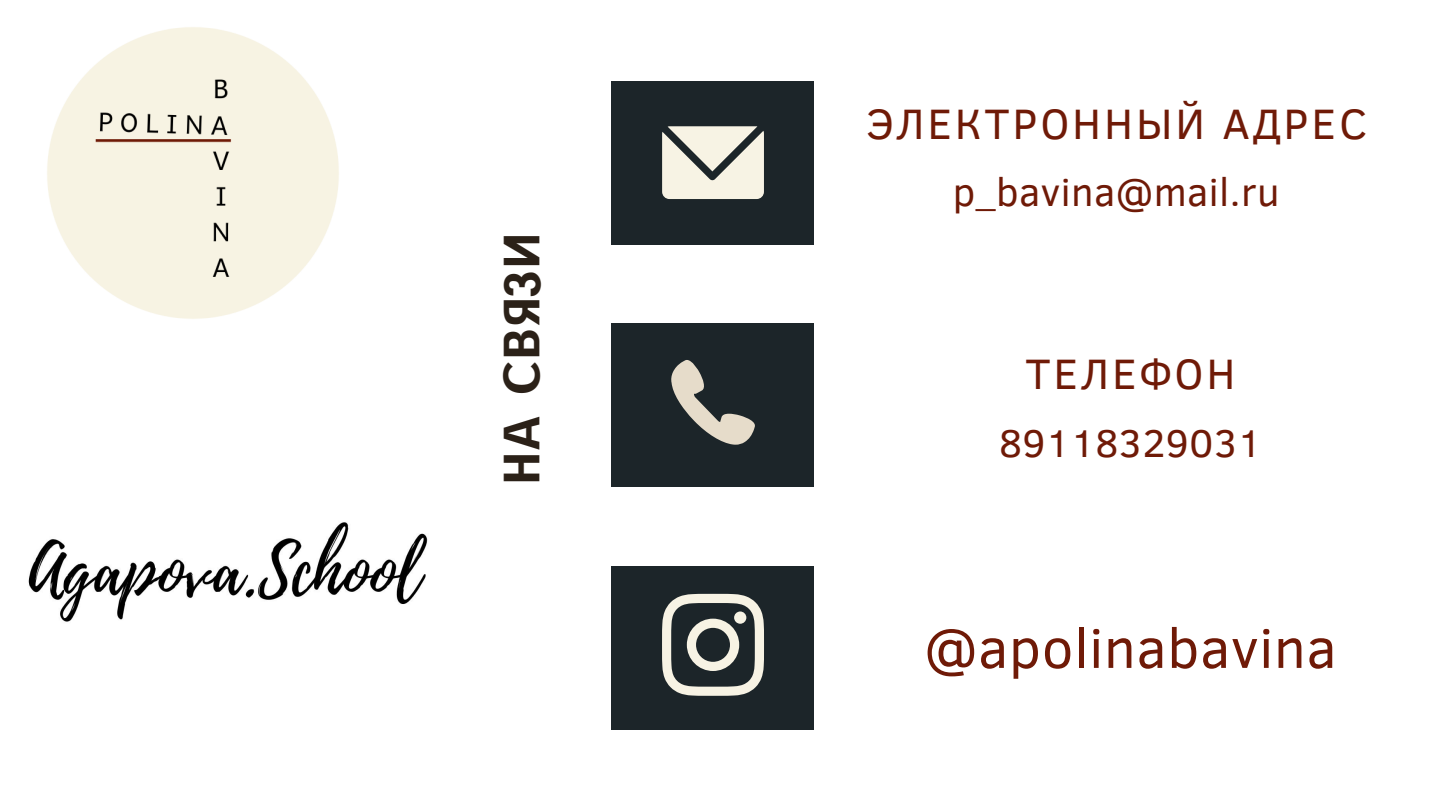
<style>
.page{position:relative;width:1440px;height:810px;background:#fff}
.page>*{position:absolute;margin:0;border:0;box-sizing:border-box;transform-origin:0 0}
.t1{font:56.3px "Clear Sans";letter-spacing:.01em;color:#6f1a07}
.t2{font:49.5px "CAT Neuzeit";letter-spacing:.05em;color:#2b2118}
.t3{font:43.6px "Clear Sans";letter-spacing:.065em;color:#6f1a07}
.t4{font:39.7px "Clear Sans";letter-spacing:.01em;color:#6f1a07}
</style>
<div class="page">
<div style="left:612px;top:81px;width:202px;height:164px;background:#1c2529"></div>
<div style="left:612px;top:323px;width:202px;height:164px;background:#1c2529"></div>
<svg style="left:662px;top:126px;width:102px;height:73px;background:#d7d5c8"></svg>
<svg style="left:671px;top:360px;width:84px;height:85px"></svg>
<img style="left:47px;top:27px;width:292px;height:292px">
<div style="left:612px;top:566px;width:202px;height:163px;background:#1c2529"></div>
<svg style="left:662px;top:594px;width:102px;height:102px"></svg>
<div style="left:734px;top:612px;width:12px;height:12px;background:#f7f3e4;border-radius:50%"></div>
<img style="left:28px;top:522px;width:400px;height:100px">
<p class="t2" style="left:491px;top:483px;width:250px;rotate:-90deg">НА СВЯЗИ</p>
<p class="t3" style="left:865px;top:92px;width:503px">ЭЛЕКТРОННЫЙ АДРЕС</p>
<p class="t4" style="left:953px;top:163px;width:328px">p_bavina@mail.ru</p>
<p class="t3" style="left:1025px;top:342px;width:211px">ТЕЛЕФОН</p>
<p class="t4" style="left:999px;top:414px;width:264px">89118329031</p>
<h1 class="t1" style="left:924px;top:607px;width:414px">@apolinabavina</h1>
</div>
